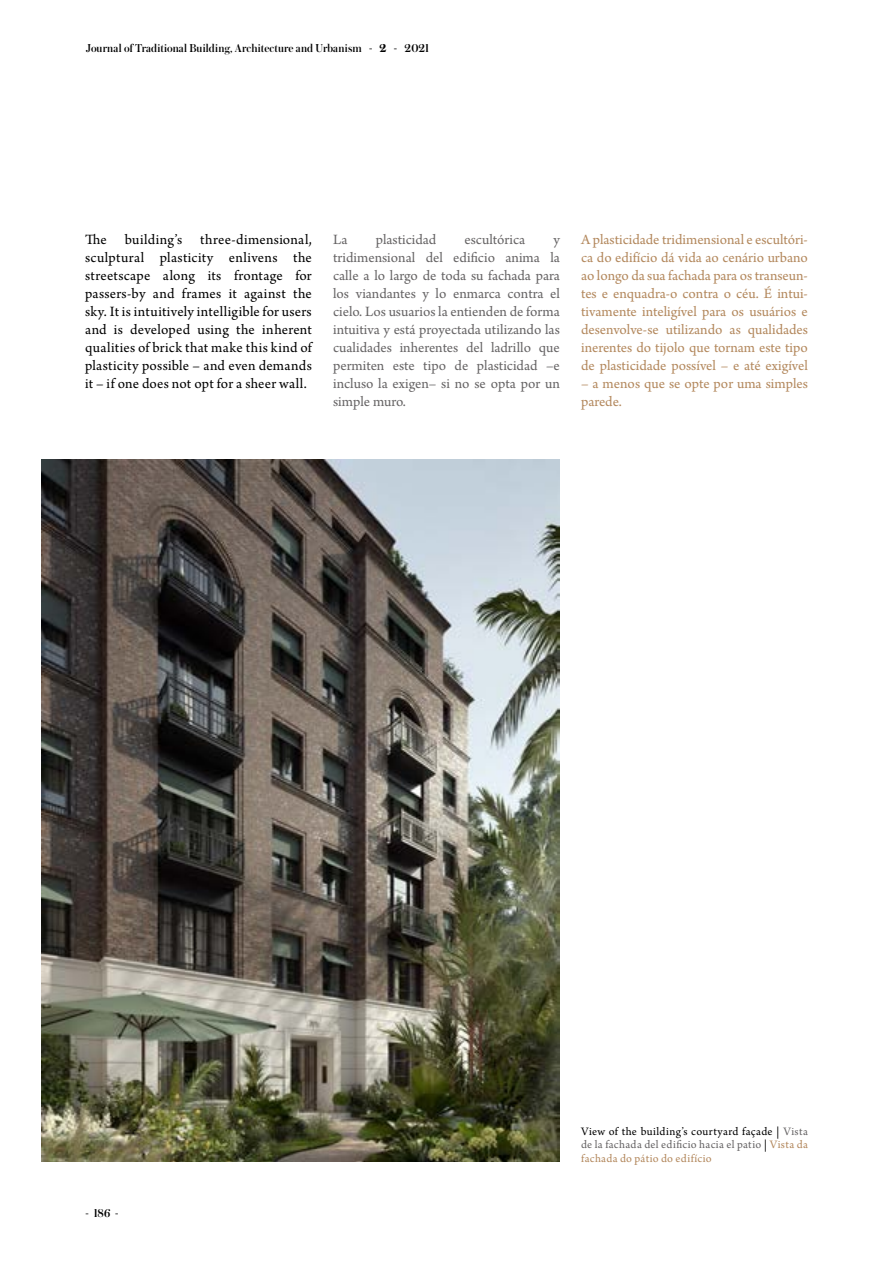
<style>
.page{position:relative;width:893px;height:1263px;background:#fff}
.page>*{position:absolute;margin:0;border:0;box-sizing:border-box;transform-origin:0 0}
.t1{font:15px/18px "Arno Pro";color:#b3885d;text-align:justify}
.t2{font:15px/18px "Arno Pro";color:#666465;text-align:justify}
.t3{font:15px/18px "Arno Pro";letter-spacing:.015em;color:#000;text-align:justify}
.t4{font:12px/13.5px "Arno Pro";letter-spacing:.03em;color:#666465;text-align:justify}
.t5{font:500 12px "Austin";letter-spacing:.01em;color:#000}
.s1{font-weight:700}
.s2{color:#000}
.s3{color:#b3885d}
</style>
<div class="page">
<img style="left:42px;top:460px;width:518px;height:702px">
<p class="t5" style="left:86px;top:40px;width:345px">Journal of Traditional Building, Architecture and Urbanism - <span class="s1">2</span> - 2021</p>
<p class="t3" style="left:85px;top:231px;width:228px">The building’s three-dimensional, sculptural plasticity enlivens the streetscape along its frontage for passers-by and frames it against the sky. It is intuitively intelligible for users and is developed using the inherent qualities of brick that make this kind of plasticity possible – and even demands it – if one does not opt for a sheer wall.</p>
<p class="t2" style="left:333px;top:231px;width:16px">La</p>
<p class="t2" style="left:376px;top:231px;width:62px">plasticidad</p>
<p class="t2" style="left:465px;top:231px;width:62px">escultórica</p>
<p class="t2" style="left:333px;top:231px;width:228px;text-indent:220px">y tridimensional del edificio anima la calle a lo largo de toda su fachada para los viandantes y lo enmarca contra el cielo. Los usuarios la entienden de forma intuitiva y está proyectada utilizando las cualidades inherentes del ladrillo que permiten este tipo de plasticidad –e incluso la exigen– si no se opta por un simple muro.</p>
<p class="t1" style="left:581px;top:231px;width:228px">A plasticidade tridimensional e escultóri&shy;ca do edifício dá vida ao cenário urbano ao longo da sua fachada para os transeun&shy;tes e enquadra-o contra o céu. É intui&shy;tivamente inteligível para os usuários e desenvolve-se utilizando as qualidades inerentes do tijolo que tornam este tipo de plasticidade possível – e até exigível</p>
<p class="t1" style="left:581px;top:375px;width:228px">– a menos que se opte por uma simples parede.</p>
<p class="t5" style="left:85px;top:1205px;width:35px">- 186 -</p>
<p class="t4" style="left:581px;top:1125px;width:228px"><span class="s2">View of the building’s courtyard façade |</span> Vista de la fachada del edificio hacia el patio <span class="s2">|</span> <span class="s3">Vista da fachada do pátio do edifício</span></p>
</div>
